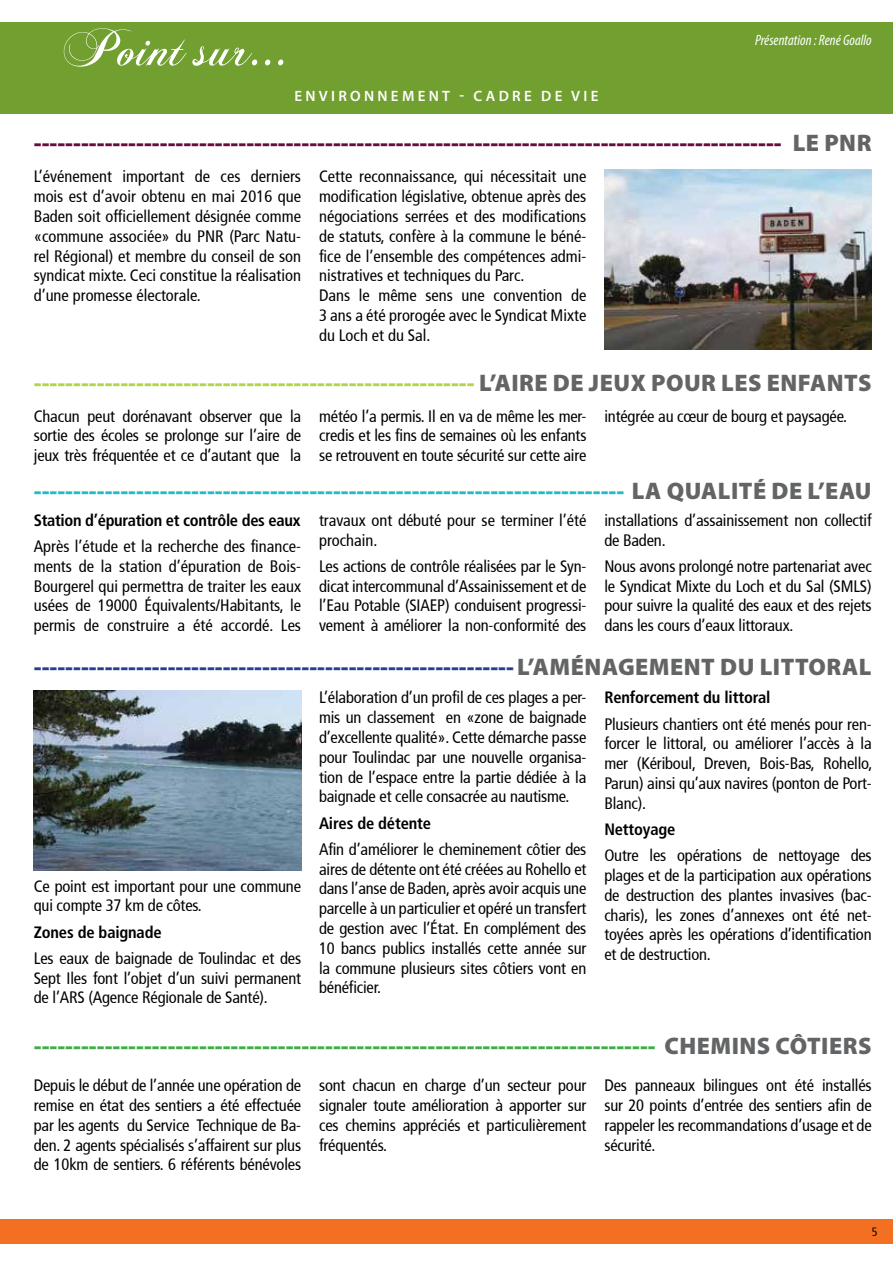
<style>
.page{position:relative;width:893px;height:1263px;background:#fff}
.page>*{position:absolute;margin:0;border:0;box-sizing:border-box;transform-origin:0 0}
.t1{font:900 24px "Myriad Pro";color:#660c3e}
.t2{font:900 24px "Myriad Pro";letter-spacing:.02em;color:#41ad49}
.t3{font:900 24px "Myriad Pro";letter-spacing:.02em;color:#21bdc5}
.t4{font:900 24px "Myriad Pro";letter-spacing:.02em;color:#25408f}
.t5{font:900 24px "Myriad Pro";letter-spacing:.02em;color:#b4d447}
.t6{font:condensed 16.5px/19.8px "Frutiger";letter-spacing:-.01em;color:#000;text-align:justify}
.t7{font:700 condensed 16.5px "Frutiger LT Std";letter-spacing:-.01em;color:#000}
.t8{font:600 15px "Myriad Pro";letter-spacing:.22em;color:#fff}
.t9{font:italic condensed 15px "Myriad Pro";color:#fff}
.t10{font:condensed 12px "Frutiger";color:#000}
.s1{color:#636466}
</style>
<div class="page">
<div style="left:0;top:1219px;width:893px;height:25px;background:#f36f21"></div>
<div style="left:0;top:22px;width:893px;height:91px;background:#719f30"></div>
<svg style="left:64px;top:28px;width:219px;height:39px"></svg>
<img style="left:604px;top:170px;width:268px;height:180px">
<img style="left:34px;top:691px;width:267px;height:180px">
<p class="t8" style="left:294px;top:86px;width:306px">ENVIRONNEMENT - CADRE DE VIE</p>
<p class="t9" style="left:755px;top:31px;width:118px">Présentation : René Goallo</p>
<h1 class="t1" style="left:34px;top:127px;width:839px">----------------------------------------------------------------------------------------------- <span class="s1">LE PNR</span></h1>
<p class="t6" style="left:34px;top:167px;width:269px">L’événement important de ces derniers mois est d’avoir obtenu en mai 2016 que Baden soit officiellement désignée comme «commune associée» du PNR (Parc Natu&shy;rel Régional) et membre du conseil de son syndicat mixte. Ceci constitue la réalisation d’une promesse électorale.</p>
<p class="t6" style="left:319px;top:167px;width:269px;text-align:left">Cette reconnaissance, qui nécessitait une modification législative, obtenue après des négociations serrées et des modifications de statuts, confère à la commune le béné&shy;fice de l’ensemble des compétences admi&shy;nistratives et techniques du Parc.<br>Dans le même sens une convention de 3 ans a été prorogée avec le Syndicat Mixte du Loch et du Sal.</p>
<h1 class="t5" style="left:34px;top:367px;width:839px">-------------------------------------------------------- <span class="s1">L’AIRE DE JEUX POUR LES ENFANTS</span></h1>
<p class="t6" style="left:34px;top:406px;width:269px">Chacun peut dorénavant observer que la sortie des écoles se prolonge sur l’aire de jeux très fréquentée et ce d’autant que la</p>
<p class="t6" style="left:319px;top:406px;width:269px">météo l’a permis. Il en va de même les mer&shy;credis et les fins de semaines où les enfants se retrouvent en toute sécurité sur cette aire</p>
<p class="t6" style="left:604px;top:406px;width:244px">intégrée au cœur de bourg et paysagée.</p>
<h1 class="t3" style="left:34px;top:475px;width:839px">--------------------------------------------------------------------------- <span class="s1">LA QUALITÉ DE L’EAU</span></h1>
<p class="t7" style="left:34px;top:510px;width:268px">Station d’épuration et contrôle des eaux</p>
<p class="t6" style="left:34px;top:536px;width:269px">Après l’étude et la recherche des finance&shy;ments de la station d’épuration de Bois-Bourgerel qui permettra de traiter les eaux usées de 19000 Équivalents/Habitants, le permis de construire a été accordé. Les</p>
<p class="t6" style="left:319px;top:510px;width:269px">travaux ont débuté pour se terminer l’été prochain.</p>
<p class="t6" style="left:319px;top:556px;width:269px">Les actions de contrôle réalisées par le Syn&shy;dicat intercommunal d’Assainissement et de l’Eau Potable (SIAEP) conduisent progressi&shy;vement à améliorer la non-conformité des</p>
<p class="t6" style="left:604px;top:510px;width:269px">installations d’assainissement non collectif de Baden.</p>
<p class="t6" style="left:604px;top:556px;width:269px">Nous avons prolongé notre partenariat avec le Syndicat Mixte du Loch et du Sal (SMLS) pour suivre la qualité des eaux et des rejets dans les cours d’eaux littoraux.</p>
<h1 class="t4" style="left:34px;top:651px;width:839px">------------------------------------------------------------- <span class="s1">L’AMÉNAGEMENT DU LITTORAL</span></h1>
<p class="t6" style="left:34px;top:876px;width:269px">Ce point est important pour une commune qui compte 37 km de côtes.</p>
<p class="t7" style="left:34px;top:922px;width:129px">Zones de baignade</p>
<p class="t6" style="left:34px;top:948px;width:269px">Les eaux de baignade de Toulindac et des Sept Iles font l’objet d’un suivi permanent de l’ARS (Agence Régionale de Santé).</p>
<p class="t6" style="left:319px;top:688px;width:269px">L’élaboration d’un profil de ces plages a per&shy;mis un classement en «zone de baignade d’excellente qualité». Cette démarche passe pour Toulindac par une nouvelle organisa&shy;tion de l’espace entre la partie dédiée à la baignade et celle consacrée au nautisme.</p>
<p class="t7" style="left:319px;top:813px;width:113px">Aires de détente</p>
<p class="t6" style="left:319px;top:839px;width:269px">Afin d’améliorer le cheminement côtier des aires de détente ont été créées au Rohello et dans l’anse de Baden, après avoir acquis une parcelle à un particulier et opéré un transfert de gestion avec l’État. En complément des 10 bancs publics installés cette année sur la commune plusieurs sites côtiers vont en bénéficier.</p>
<p class="t7" style="left:604px;top:688px;width:168px">Renforcement du littoral</p>
<p class="t6" style="left:604px;top:714px;width:269px">Plusieurs chantiers ont été menés pour ren&shy;forcer le littoral, ou améliorer l’accès à la mer (Kériboul, Dreven, Bois-Bas, Rohello, Parun) ainsi qu’aux navires (ponton de Port-Blanc).</p>
<p class="t7" style="left:604px;top:819px;width:73px">Nettoyage</p>
<p class="t6" style="left:604px;top:845px;width:269px">Outre les opérations de nettoyage des plages et de la participation aux opérations de destruction des plantes invasives (bac&shy;charis), les zones d’annexes ont été net&shy;toyées après les opérations d’identification et de destruction.</p>
<h1 class="t2" style="left:34px;top:1030px;width:839px">------------------------------------------------------------------------------- <span class="s1">CHEMINS CÔTIERS</span></h1>
<p class="t6" style="left:34px;top:1076px;width:269px">Depuis le début de l’année une opération de remise en état des sentiers a été effectuée par les agents du Service Technique de Ba&shy;den. 2 agents spécialisés s’affairent sur plus de 10km de sentiers. 6 référents bénévoles</p>
<p class="t6" style="left:319px;top:1076px;width:269px">sont chacun en charge d’un secteur pour signaler toute amélioration à apporter sur ces chemins appréciés et particulièrement fréquentés.</p>
<p class="t6" style="left:604px;top:1076px;width:269px">Des panneaux bilingues ont été installés sur 20 points d’entrée des sentiers afin de rappeler les recommandations d’usage et de sécurité.</p>
<p class="t10" style="left:872px;top:1225px;width:7px">5</p>
</div>
